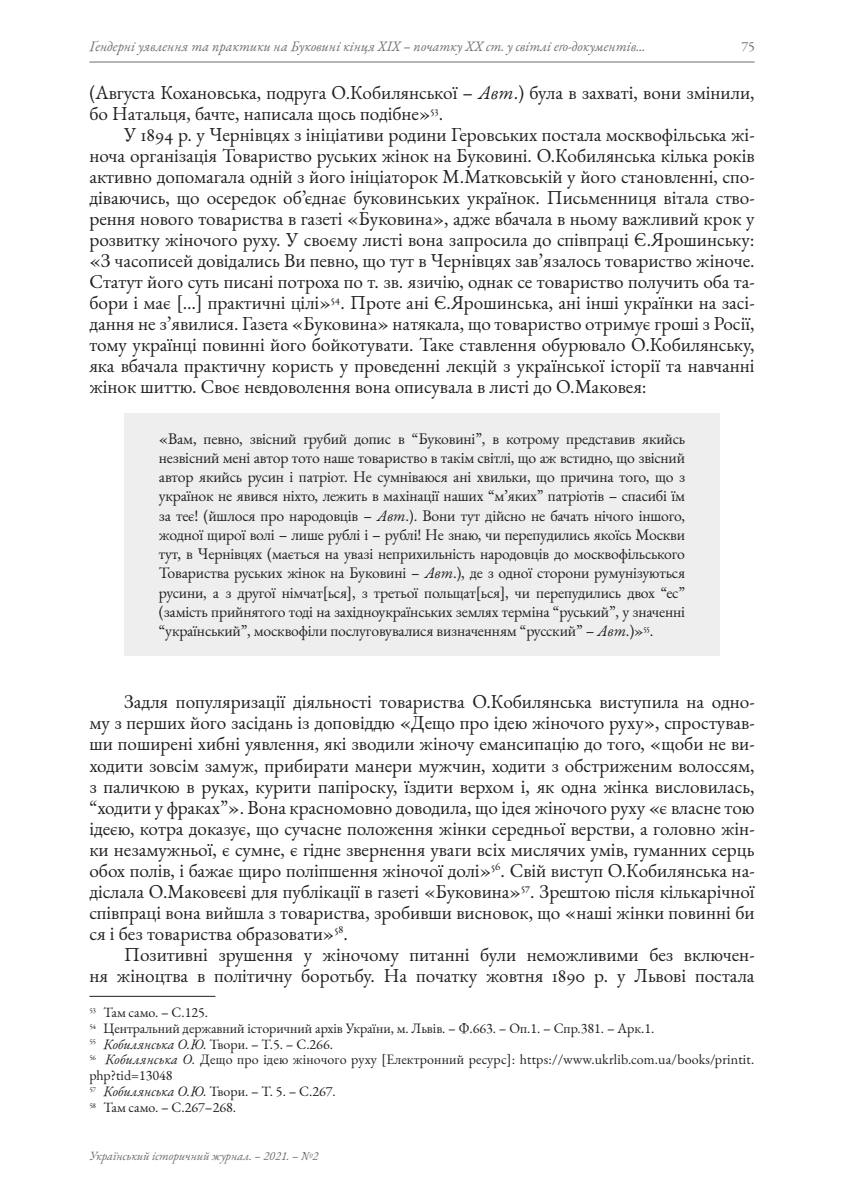
<style>
.page{position:relative;width:844px;height:1191px;background:#fff}
.page>*{position:absolute;margin:0;border:0;box-sizing:border-box;transform-origin:0 0}
.t1{font:19.25px/21px "EB Garamond";color:#231f20;text-align:justify}
.t2{font:15.75px/19.2px "EB Garamond";letter-spacing:-.01em;color:#231f20;text-align:justify}
.t3{font:14px/15.8px "EB Garamond";color:#231f20}
.t4{font:italic 14px "EB Garamond";color:#6c6d70}
.t5{font:14px "EB Garamond";color:#6c6d70}
.t6{font:italic 12.25px "EB Garamond";color:#6c6d70}
.s1{font-style:italic}
</style>
<div class="page">
<hr style="left:89px;top:62px;width:665px;height:1px;background:#6c6d70">
<div style="left:124px;top:413px;width:595px;height:242px;background:#eeeeef"></div>
<hr style="left:89px;top:996px;width:126px;height:1px;background:#231f20">
<p class="t4" style="left:89px;top:37px;width:557px">Ґендерні уявлення та практики на Буковині кінця ХІХ – початку ХХ ст. у світлі еґо-документів...</p>
<p class="t5" style="left:741px;top:37px;width:15px">75</p>
<p class="t1" style="left:89px;top:82px;width:666px">(Августа Кохановська, подруга О.Кобилянської – <span class="s1">Авт</span>.) була в захваті, вони змінили, бо Натальця, бачте, написала щось подібне»<sup>53</sup>.</p>
<p class="t1" style="left:89px;top:124px;width:666px;text-indent:35px">У 1894 р. у Чернівцях з ініціативи родини Геровських постала москвофільська жі&shy;ноча організація Товариство руських жінок на Буковині. О.Кобилянська кілька років активно допомагала одній з його ініціаторок М.Матковській у його становленні, спо&shy;діваючись, що осередок об’єднає буковинських українок. Письменниця вітала ство&shy;рення нового товариства в газеті «Буковина», адже вбачала в ньому важливий крок у розвитку жіночого руху. У своєму листі вона запросила до співпраці Є.Ярошинську: «З часописей довідались Ви певно, що тут в Чернівцях зав’язалось товариство жіноче.<br>Статут його суть писані потроха по т. зв. язичію, однак се товариство получить оба та&shy;бори і має […] практичні цілі»<sup>54</sup>. Проте ані Є.Ярошинська, ані інші українки на засі&shy;дання не з’явилися. Газета «Буковина» натякала, що товариство отримує гроші з Росії, тому українці повинні його бойкотувати. Таке ставлення обурювало О.Кобилянську, яка вбачала практичну користь у проведенні лекцій з української історії та навчанні жінок шиттю. Своє невдоволення вона описувала в листі до О.Маковея:</p>
<p class="t2" style="left:159px;top:429px;width:527px">«Вам, певно, звісний грубий допис в “Буковині”, в котрому представив якийсь незвісний мені автор тото наше товариство в такім світлі, що аж встидно, що звісний автор якийсь русин і патріот. Не сумніваюся ані хвильки, що причина того, що з українок не явився ніхто, лежить в махінації наших “м’яких” патріотів – спасибі їм за теє! (йшлося про народовців – <span class="s1">Авт</span>.). Вони тут дійсно не бачать нічого іншого, жодної щирої волі – лише рублі і – рублі! Не знаю, чи перепудились якоїсь Москви тут, в Чернівцях (мається на увазі неприхильність народовців до москвофільського Товариства руських жінок на Буковині – <span class="s1">Авт</span>.), де з одної сторони румунізуються русини, а з другої німчат[ься], з третьої польщат[ься], чи перепудились двох “ес” (замість прийнятого тоді на західноукраїнських землях терміна “руський”, у значенні “український”, москвофіли послуговувалися визначенням “русский” – <span class="s1">Авт</span>.)»<sup>55</sup>.</p>
<p class="t1" style="left:89px;top:691px;width:666px;text-indent:35px">Задля популяризації діяльності товариства О.Кобилянська виступила на одно&shy;му з перших його засідань із доповіддю «Дещо про ідею жіночого руху», спростував&shy;ши поширені хибні уявлення, які зводили жіночу емансипацію до того, «щоби не ви&shy;ходити зовсім замуж, прибирати манери мужчин, ходити з обстриженим волоссям, з паличкою в руках, курити папіроску, їздити верхом і, як одна жінка висловилась, “ходити у фраках”». Вона красномовно доводила, що ідея жіночого руху «є власне тою ідеєю, котра доказує, що сучасне положення жінки середньої верстви, а головно жін&shy;ки незамужньої, є сумне, є гідне звернення уваги всіх мислячих умів, гуманних серць обох полів, і бажає щиро поліпшення жіночої долі»<sup>56</sup>. Свій виступ О.Кобилянська на&shy;діслала О.Маковеєві для публікації в газеті «Буковина»<sup>57</sup>. Зрештою після кількарічної співпраці вона вийшла з товариства, зробивши висновок, що «наші жінки повинні би ся і без товариства образовати»<sup>58</sup>.</p>
<p class="t1" style="left:89px;top:943px;width:666px;text-align:right">Позитивні зрушення у жіночому питанні були неможливими без включен-<br>ня жіноцтва в політичну боротьбу. На початку жовтня 1890 р. у Львові постала</p>
<p class="t3" style="left:89px;top:1004px;width:666px"><sup>53</sup> Там само. – С.125.<br><sup>54</sup> Центральний державний історичний архів України, м. Львів. – Ф.663. – Оп.1. – Спр.381. – Арк.1.<br><sup>55</sup> <span class="s1">Кобилянська О.Ю.</span> Твори. – Т.5. – С.266.<br><sup>56</sup> <span class="s1">Кобилянська О.</span> Дещо про ідею жіночого руху [Електронний ресурс]: https://www.ukrlib.com.ua/books/printit. php?tid=13048<br><sup>57</sup> <span class="s1">Кобилянська О.Ю.</span> Твори. – Т. 5. – С.267.<br><sup>58</sup> Там само. – С.267–268.</p>
<p class="t6" style="left:89px;top:1148px;width:230px">Український історичний журнал. – 2021. – №2</p>
</div>
